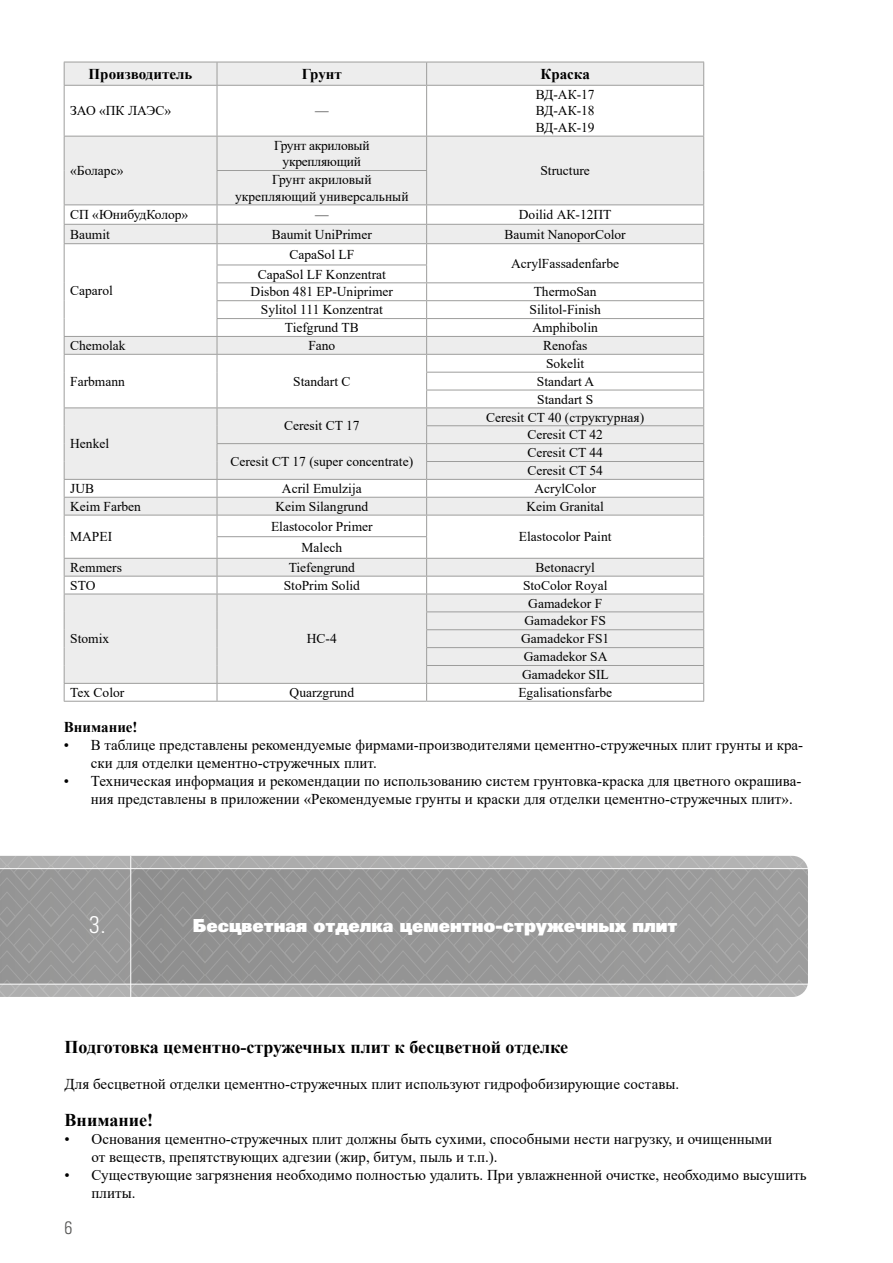
<style>
.page{position:relative;width:893px;height:1263px;background:#fff}
.page>*{position:absolute;margin:0;border:0;box-sizing:border-box;transform-origin:0 0}
.t1{font:300 condensed 24px "Partner";color:#fff}
.t2{font:700 18px "Times New Roman";color:#000}
.t3{font:900 18px "Partner";color:#fff}
.t4{font:300 condensed 18px "Partner";color:#575756}
.t5{font:15px/18px "Times New Roman";color:#000}
.t6{font:700 15px "Times New Roman";color:#000}
.t7{font:13.5px/17.9px "Times New Roman";color:#000;text-align:center}
.t8{font:13.5px/16.5px "Times New Roman";letter-spacing:-.02em;color:#000;text-align:center}
</style>
<div class="page">
<svg style="left:64px;top:62px;width:640px;height:23px;background:#e9e9e9"></svg>
<hr style="left:64px;top:85px;width:153px;height:1px;background:#9d9d9c">
<hr style="left:217px;top:85px;width:210px;height:1px;background:#9d9d9c">
<hr style="left:427px;top:85px;width:277px;height:1px;background:#9d9d9c">
<hr style="left:64px;top:86px;width:1px;height:50px;background:#9d9d9c">
<hr style="left:217px;top:86px;width:1px;height:50px;background:#9d9d9c">
<hr style="left:426px;top:86px;width:1px;height:50px;background:#9d9d9c">
<hr style="left:703px;top:86px;width:1px;height:50px;background:#9d9d9c">
<svg style="left:64px;top:136px;width:640px;height:565px"></svg>
<hr style="left:64px;top:701px;width:153px;height:1px;background:#9d9d9c">
<hr style="left:217px;top:701px;width:210px;height:1px;background:#9d9d9c">
<hr style="left:427px;top:701px;width:277px;height:1px;background:#9d9d9c">
<svg style="left:131px;top:869px;width:677px;height:115px;background:#979797"></svg>
<div style="left:131px;top:856px;width:677px;height:12px;background:#b0b0b0"></div>
<svg style="left:131px;top:985px;width:677px;height:12px;background:#b1b1b1"></svg>
<svg style="left:0;top:856px;width:130px;height:141px;background:#9e9e9e"></svg>
<p class="t6" style="left:89px;top:63px;width:105px">Производитель</p>
<p class="t6" style="left:302px;top:63px;width:42px">Грунт</p>
<p class="t6" style="left:541px;top:63px;width:51px">Краска</p>
<p class="t7" style="left:70px;top:102px;width:103px">ЗАО «ПК ЛАЭС»</p>
<p class="t7" style="left:315px;top:102px;width:15px">—</p>
<p class="t7" style="left:536px;top:86px;width:60px;line-height:16.5px;text-align:justify">ВД-АК-17<br>ВД-АК-18<br>ВД-АК-19</p>
<p class="t7" style="left:70px;top:161px;width:55px">«Боларс»</p>
<p class="t8" style="left:274px;top:137px;width:97px">Грунт акриловый укрепляющий</p>
<p class="t7" style="left:235px;top:171px;width:175px;line-height:16.5px">Грунт акриловый укрепляющий универсальный</p>
<p class="t7" style="left:540px;top:161px;width:51px">Structure</p>
<p class="t7" style="left:70px;top:205px;width:120px">СП «ЮнибудКолор»</p>
<p class="t7" style="left:315px;top:205px;width:15px">—</p>
<p class="t7" style="left:519px;top:205px;width:94px">Doilid АК-12ПТ</p>
<p class="t7" style="left:70px;top:225px;width:41px">Baumit</p>
<p class="t7" style="left:272px;top:225px;width:102px">Baumit UniPrimer</p>
<p class="t7" style="left:505px;top:225px;width:123px">Baumit NanoporColor</p>
<p class="t7" style="left:70px;top:281px;width:44px">Caparol</p>
<p class="t7" style="left:289px;top:245px;width:66px">CapaSol LF</p>
<p class="t7" style="left:251px;top:265px;width:144px">CapaSol LF Konzentrat<br>Disbon 481 EP-Uniprimer</p>
<p class="t7" style="left:511px;top:254px;width:109px">AcrylFassadenfarbe</p>
<p class="t7" style="left:534px;top:283px;width:64px">ThermoSan</p>
<p class="t7" style="left:261px;top:300px;width:123px">Sylitol 111 Konzentrat</p>
<p class="t7" style="left:530px;top:300px;width:73px">Silitol-Finish</p>
<p class="t7" style="left:285px;top:318px;width:75px">Tiefgrund TB</p>
<p class="t7" style="left:533px;top:318px;width:67px">Amphibolin</p>
<p class="t7" style="left:70px;top:336px;width:57px">Chemolak</p>
<p class="t7" style="left:308px;top:336px;width:28px">Fano</p>
<p class="t7" style="left:543px;top:336px;width:46px">Renofas</p>
<p class="t7" style="left:70px;top:372px;width:56px">Farbmann</p>
<p class="t7" style="left:293px;top:372px;width:59px">Standart C</p>
<p class="t7" style="left:537px;top:354px;width:59px">Sokelit<br>Standart A<br>Standart S</p>
<p class="t7" style="left:70px;top:434px;width:40px">Henkel</p>
<p class="t7" style="left:284px;top:417px;width:77px">Ceresit CT 17</p>
<p class="t7" style="left:486px;top:408px;width:160px">Ceresit CT 40 (структурная)<br>Ceresit CT 42</p>
<p class="t7" style="left:230px;top:452px;width:184px">Ceresit CT 17 (super concentrate)</p>
<p class="t7" style="left:527px;top:443px;width:77px;text-align:left">Ceresit CT 44<br>Ceresit CT 54</p>
<p class="t7" style="left:70px;top:479px;width:26px">JUB</p>
<p class="t7" style="left:282px;top:479px;width:81px">Acril Emulzija</p>
<p class="t7" style="left:534px;top:479px;width:63px">AcrylColor</p>
<p class="t7" style="left:70px;top:497px;width:72px">Keim Farben</p>
<p class="t7" style="left:276px;top:497px;width:94px">Keim Silangrund</p>
<p class="t7" style="left:526px;top:497px;width:79px">Keim Granital</p>
<p class="t7" style="left:70px;top:527px;width:43px">MAPEI</p>
<p class="t7" style="left:271px;top:517px;width:103px">Elastocolor Primer</p>
<p class="t7" style="left:519px;top:527px;width:94px">Elastocolor Paint</p>
<p class="t7" style="left:302px;top:538px;width:42px">Malech</p>
<p class="t7" style="left:70px;top:558px;width:53px">Remmers</p>
<p class="t7" style="left:289px;top:558px;width:68px">Tiefengrund</p>
<p class="t7" style="left:536px;top:558px;width:61px">Betonacryl</p>
<p class="t7" style="left:70px;top:576px;width:27px">STO</p>
<p class="t7" style="left:284px;top:576px;width:78px">StoPrim Solid</p>
<p class="t7" style="left:523px;top:576px;width:86px">StoColor Royal</p>
<p class="t7" style="left:70px;top:629px;width:41px">Stomix</p>
<p class="t7" style="left:307px;top:629px;width:31px">HC-4</p>
<p class="t7" style="left:521px;top:594px;width:90px">Gamadekor F<br>Gamadekor FS<br>Gamadekor FS1<br>Gamadekor SA<br>Gamadekor SIL</p>
<p class="t7" style="left:70px;top:683px;width:56px">Tex Color</p>
<p class="t7" style="left:290px;top:683px;width:66px">Quarzgrund</p>
<p class="t7" style="left:518px;top:683px;width:95px">Egalisationsfarbe</p>
<p class="t6" style="left:64px;top:716px;width:75px">Внимание!</p>
<p class="t5" style="left:91px;top:735px;width:714px;text-indent:-27px">• В таблице представлены рекомендуемые фирмами-производителями цементно-стружечных плит грунты и кра&shy;ски для отделки цементно-стружечных плит.</p>
<p class="t5" style="left:91px;top:771px;width:712px;text-indent:-27px">• Техническая информация и рекомендации по использованию систем грунтовка-краска для цветного окрашива&shy;ния представлены в приложении «Рекомендуемые грунты и краски для отделки цементно-стружечных плит».</p>
<h1 class="t1" style="left:89px;top:910px;width:18px">3.</h1>
<h2 class="t3" style="left:193px;top:915px;width:486px">Бесцветная отделка цементно-стружечных плит</h2>
<h2 class="t2" style="left:65px;top:1034px;width:505px">Подготовка цементно-стружечных плит к бесцветной отделке</h2>
<p class="t5" style="left:65px;top:1075px;width:616px">Для бесцветной отделки цементно-стружечных плит используют гидрофобизирующие составы.</p>
<h2 class="t2" style="left:65px;top:1106px;width:90px">Внимание!</h2>
<p class="t5" style="left:92px;top:1129px;width:682px;text-indent:-27px">• Основания цементно-стружечных плит должны быть сухими, способными нести нагрузку, и очищенными от веществ, препятствующих адгезии (жир, битум, пыль и т.п.).</p>
<p class="t5" style="left:92px;top:1165px;width:717px;text-indent:-27px">• Существующие загрязнения необходимо полностью удалить. При увлажненной очистке, необходимо высушить плиты.</p>
<h2 class="t4" style="left:65px;top:1217px;width:9px">6</h2>
</div>
